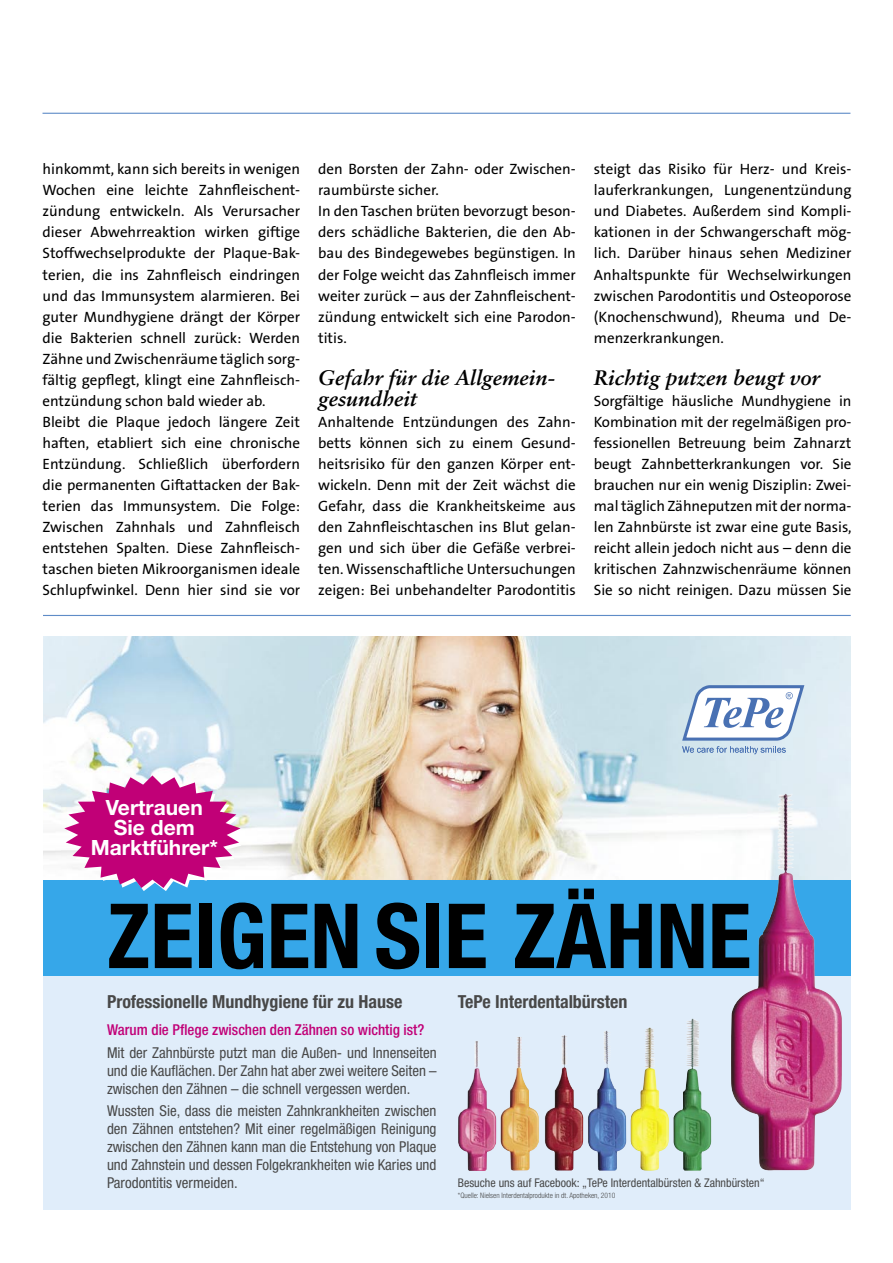
<style>
.page{position:relative;width:893px;height:1263px;background:#fff}
.page>*{position:absolute;margin:0;border:0;box-sizing:border-box;transform-origin:0 0}
.t1{font:700 condensed 90px "Helvetica Neue";color:#000}
.Kleine_Head_Lauftext_SABON{font:italic 700 21px/21px "Sabon";color:#000}
.t2{font:700 21px/20.2px "Helvetica Neue";color:#fff;text-align:center}
.t3{font:700 condensed 18px "Helvetica Neue";color:#484848}
.Lückenlos_Lauftext{font:15px/21px "The Sans B5 Plain";color:#000;text-align:justify}
.t4{font:condensed 15px/18px "Helvetica Neue";color:#484848;text-align:justify}
.t5{font:500 condensed 15px "Helvetica Neue";color:#c10077}
.t6{font:condensed 12px "Helvetica Neue";color:#484848}
.t7{font:300 condensed 7.5px "Helvetica Neue";color:#484848}
</style>
<div class="page">
<hr style="left:43px;top:113px;width:807px;height:1px;background:#5f8cc7">
<hr style="left:43px;top:615px;width:808px;height:1px;background:#5f8cc7">
<div style="left:43px;top:957px;width:807px;height:253px;background:#e0edfa"></div>
<img style="left:43px;top:636px;width:807px;height:244px">
<svg style="left:680px;top:684px;width:125px;height:70px"></svg>
<div style="left:43px;top:880px;width:807px;height:96px;background:#36a7e9"></div>
<img style="left:458px;top:1041px;width:38px;height:130px">
<img style="left:500px;top:1037px;width:39px;height:134px">
<img style="left:545px;top:1035px;width:38px;height:136px">
<svg style="left:604px;top:1030px;width:3px;height:12px"></svg>
<img style="left:631px;top:1027px;width:38px;height:143px">
<img style="left:673px;top:1018px;width:39px;height:152px">
<img style="left:731px;top:792px;width:111px;height:379px">
<svg style="left:64px;top:775px;width:179px;height:116px"></svg>
<p class="Lückenlos_Lauftext" style="left:43px;top:159px;width:259px">hinkommt, kann sich bereits in wenigen Wochen eine leichte Zahnfleischent&shy;zündung entwickeln. Als Verursacher dieser Abwehrreaktion wirken giftige Stoffwechselprodukte der Plaque-Bak&shy;terien, die ins Zahnfleisch eindringen und das Immunsystem alarmieren. Bei guter Mundhygiene drängt der Körper die Bakterien schnell zurück: Werden Zähne und Zwischenräume täglich sorg&shy;fältig gepflegt, klingt eine Zahnfleisch&shy;entzündung schon bald wieder ab.</p>
<p class="Lückenlos_Lauftext" style="left:43px;top:412px;width:259px">Bleibt die Plaque jedoch längere Zeit haften, etabliert sich eine chronische Entzündung. Schließlich überfordern die permanenten Giftattacken der Bak&shy;terien das Immunsystem. Die Folge:<br>Zwischen Zahnhals und Zahnfleisch entstehen Spalten. Diese Zahnfleisch&shy;taschen bieten Mikroorganismen ideale Schlupfwinkel. Denn hier sind sie vor</p>
<p class="Lückenlos_Lauftext" style="left:318px;top:159px;width:259px">den Borsten der Zahn- oder Zwischen&shy;raumbürste sicher.</p>
<p class="Lückenlos_Lauftext" style="left:318px;top:201px;width:259px">In den Taschen brüten bevorzugt beson&shy;ders schädliche Bakterien, die den Ab&shy;bau des Bindegewebes begünstigen. In der Folge weicht das Zahnfleisch immer weiter zurück – aus der Zahnfleischent&shy;zündung entwickelt sich eine Parodon&shy;titis.</p>
<p class="Kleine_Head_Lauftext_SABON" style="left:318px;top:367px;width:239px">Gefahr für die Allgemein&shy;gesundheit</p>
<p class="Lückenlos_Lauftext" style="left:318px;top:412px;width:259px">Anhaltende Entzündungen des Zahn&shy;betts können sich zu einem Gesund&shy;heitsrisiko für den ganzen Körper ent&shy;wickeln. Denn mit der Zeit wächst die Gefahr, dass die Krankheitskeime aus den Zahnfleischtaschen ins Blut gelan&shy;gen und sich über die Gefäße verbrei&shy;ten. Wissenschaftliche Untersuchungen zeigen: Bei unbehandelter Parodontitis</p>
<p class="Lückenlos_Lauftext" style="left:594px;top:159px;width:259px">steigt das Risiko für Herz- und Kreis&shy;lauferkrankungen, Lungenentzündung und Diabetes. Außerdem sind Kompli&shy;kationen in der Schwangerschaft mög&shy;lich. Darüber hinaus sehen Mediziner Anhaltspunkte für Wechselwirkungen zwischen Parodontitis und Osteoporose (Knochenschwund), Rheuma und De&shy;menzerkrankungen.</p>
<p class="Kleine_Head_Lauftext_SABON" style="left:594px;top:367px;width:227px">Richtig putzen beugt vor</p>
<p class="Lückenlos_Lauftext" style="left:594px;top:391px;width:259px">Sorgfältige häusliche Mundhygiene in Kombination mit der regelmäßigen pro&shy;fessionellen Betreuung beim Zahnarzt beugt Zahnbetterkrankungen vor. Sie brauchen nur ein wenig Disziplin: Zwei&shy;mal täglich Zähneputzen mit der norma&shy;len Zahnbürste ist zwar eine gute Basis, reicht allein jedoch nicht aus – denn die kritischen Zahnzwischenräume können Sie so nicht reinigen. Dazu müssen Sie</p>
<h2 class="t2" style="left:91px;top:797px;width:129px">Vertrauen<br>Sie dem<br>Marktführer*</h2>
<h1 class="t1" style="left:107px;top:881px;width:646px">ZEIGEN SIE ZÄHNE</h1>
<p class="t3" style="left:107px;top:991px;width:297px">Professionelle Mundhygiene für zu Hause</p>
<p class="t5" style="left:107px;top:1021px;width:319px">Warum die Pflege zwischen den Zähnen so wichtig ist?</p>
<p class="t4" style="left:107px;top:1043px;width:331px">Mit der Zahnbürste putzt man die Außen- und Innenseiten und die Kauflächen. Der Zahn hat aber zwei weitere Seiten – zwischen den Zähnen – die schnell vergessen werden.</p>
<p class="t4" style="left:107px;top:1101px;width:331px">Wussten Sie, dass die meisten Zahnkrankheiten zwischen den Zähnen entstehen? Mit einer regelmäßigen Reinigung zwischen den Zähnen kann man die Entstehung von Plaque und Zahnstein und dessen Folgekrankheiten wie Karies und Parodontitis vermeiden.</p>
<p class="t3" style="left:458px;top:991px;width:171px">TePe Interdentalbürsten</p>
<p class="t6" style="left:458px;top:1176px;width:308px">Besuche uns auf Facebook: „TePe Interdentalbürsten &amp; Zahnbürsten“</p>
<p class="t7" style="left:458px;top:1191px;width:159px">*Quelle: Nielsen Interdentalprodukte in dt. Apotheken, 2010</p>
</div>
